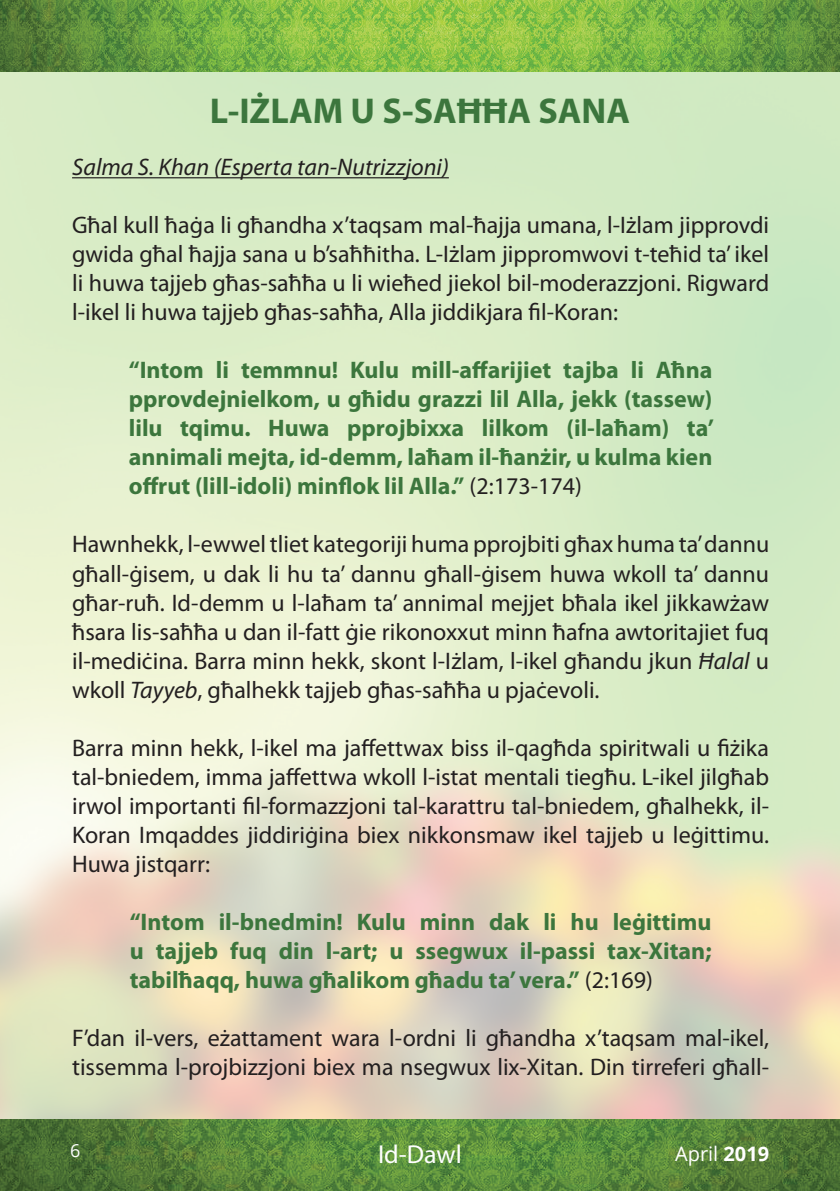
<style>
.page{position:relative;width:840px;height:1191px;background:#fff}
.page>*{position:absolute;margin:0;border:0;box-sizing:border-box;transform-origin:0 0}
.t1{font:700 36px "Myriad Pro";color:#3c763d}
.t2{font:26px "Myriad Pro";color:#fff}
.t3{font:24px/29px "Myriad Pro";color:#231f20;text-align:justify}
.t4{font:700 24px/29px "Myriad Pro";color:#3c763d;text-align:justify}
.t5{font:italic 24px "Myriad Pro";color:#231f20}
.t6{font:20px "Open Sans";color:#fff}
.t7{font:18px "Open Sans";color:#fff}
.s1{font-weight:400;color:#231f20}
.s2{font-style:italic}
.s3{font-weight:700}
</style>
<div class="page">
<img style="left:0;top:72px;width:839px;height:1047px">
<img style="left:0;top:0;width:839px;height:72px">
<img style="left:0;top:1119px;width:839px;height:72px">
<hr style="left:72px;top:177px;width:376px;height:1px;background:#231f20">
<h1 class="t1" style="left:210px;top:88px;width:421px">L-IŻLAM U S-SAĦĦA SANA</h1>
<p class="t5" style="left:72px;top:152px;width:378px">Salma S. Khan (Esperta tan-Nutrizzjoni)</p>
<p class="t3" style="left:72px;top:210px;width:698px">Għal kull ħaġa li għandha x’taqsam mal-ħajja umana, l-Iżlam jipprovdi gwida għal ħajja sana u b’saħħitha. L-Iżlam jippromwovi t-teħid ta’ ikel li huwa tajjeb għas-saħħa u li wieħed jiekol bil-moderazzjoni. Rigward l-ikel li huwa tajjeb għas-saħħa, Alla jiddikjara fil-Koran:</p>
<p class="t4" style="left:129px;top:355px;width:586px">“Intom li temmnu! Kulu mill-affarijiet tajba li Aħna pprovdejnielkom, u għidu grazzi lil Alla, jekk (tassew) lilu tqimu. Huwa pprojbixxa lilkom (il-laħam) ta’ annimali mejta, id-demm, laħam il-ħanżir, u kulma kien offrut (lill-idoli) minflok lil Alla.” <span class="s1">(2:173-174)</span></p>
<p class="t3" style="left:72px;top:529px;width:698px">Hawnhekk, l-ewwel tliet kategoriji huma pprojbiti għax huma ta’ dannu għall-ġisem, u dak li hu ta’ dannu għall-ġisem huwa wkoll ta’ dannu għar-ruħ. Id-demm u l-laħam ta’ annimal mejjet bħala ikel jikkawżaw ħsara lis-saħħa u dan il-fatt ġie rikonoxxut minn ħafna awtoritajiet fuq il-mediċina. Barra minn hekk, skont l-Iżlam, l-ikel għandu jkun <span class="s2">Ħalal</span> u wkoll <span class="s2">Tayyeb</span>, għalhekk tajjeb għas-saħħa u pjaċevoli.</p>
<p class="t3" style="left:72px;top:732px;width:698px">Barra minn hekk, l-ikel ma jaffettwax biss il-qagħda spiritwali u fiżika tal-bniedem, imma jaffettwa wkoll l-istat mentali tiegħu. L-ikel jilgħab irwol importanti fil-formazzjoni tal-karattru tal-bniedem, għalhekk, il-Koran I mqaddes jiddiriġina biex nikkonsmaw ikel tajjeb u leġittimu.<br>Huwa jistqarr:</p>
<p class="t4" style="left:130px;top:906px;width:583px">“Intom il-bnedmin! Kulu minn dak li hu leġittimu u tajjeb fuq din l-art; u ssegwux il-passi tax-Xitan; tabilħaqq, huwa għalikom għadu ta’ vera.” <span class="s1">(2:169)</span></p>
<p class="t3" style="left:72px;top:1022px;width:698px">F’dan il-vers, eżattament wara l-ordni li għandha x’taqsam mal-ikel, tissemma l-projbizzjoni biex ma nsegwux lix-Xitan. Din tirreferi għall-</p>
<p class="t7" style="left:70px;top:1138px;width:12px">6</p>
<p class="t2" style="left:378px;top:1138px;width:85px">Id-Dawl</p>
<p class="t6" style="left:674px;top:1140px;width:96px">April <span class="s3">2019</span></p>
</div>
